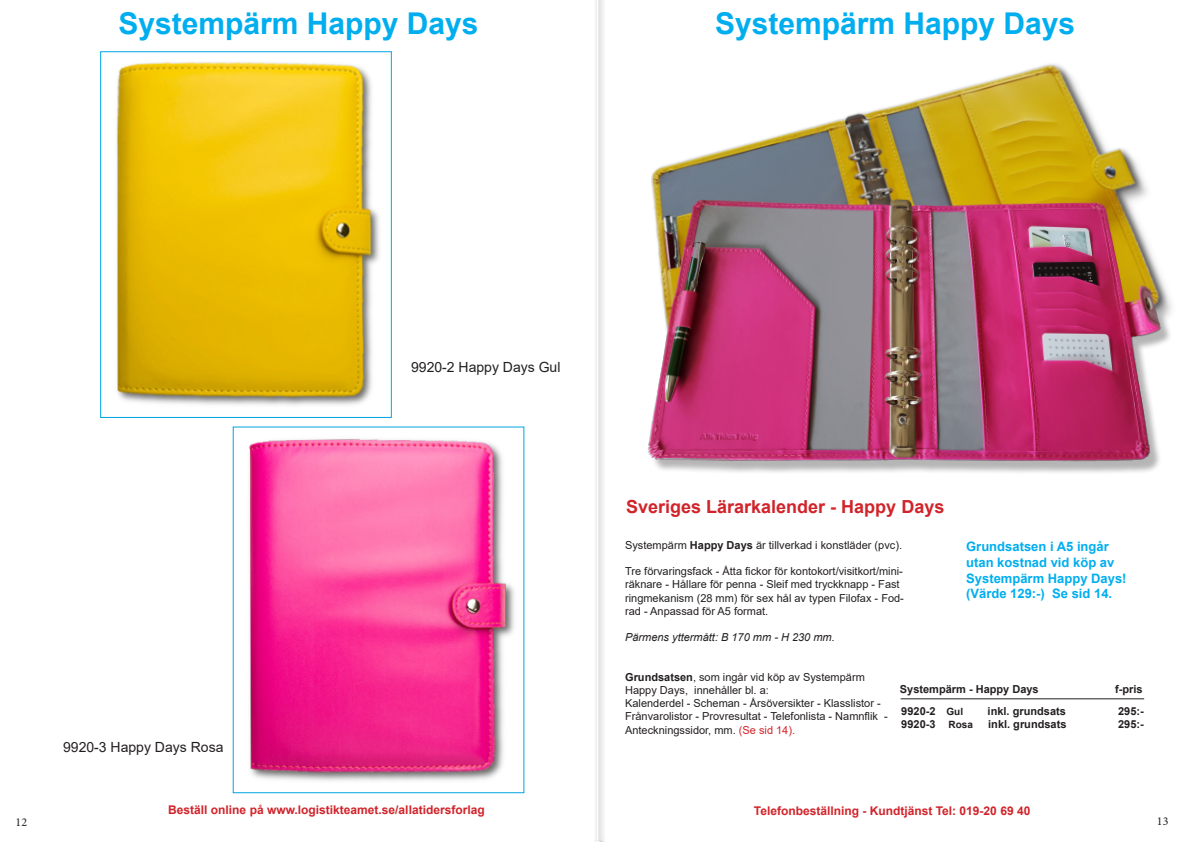
<style>
.page{position:relative;width:1191px;height:842px;background:#fff}
.page>*{position:absolute;margin:0;border:0;box-sizing:border-box;transform-origin:0 0}
.t1{font:700 30px "Arial";color:#00aeef}
.t2{font:700 18px "Arial";color:#d1232a}
.t3{font:14px "Arial";color:#231f20}
.t4{font:700 13px/15.6px "Arial";color:#00aeef}
.t5{font:700 12px "Arial";color:#d1232a}
.t6{font:12px "Minion Pro";color:#231f20}
.t7{font:11px/13.2px "Arial";color:#231f20}
.t8{font:700 11px "Arial";color:#231f20}
.t9{font:italic 11px "Arial";color:#231f20}
.t10{font:700 10px "Arial";color:#231f20}
.s1{font-weight:700}
.s2{color:#d1232a}
.s3{font-size:10px}
</style>
<div class="page">
<hr style="left:900px;top:698px;width:244px;height:1px;background:#231f20">
<svg style="left:595px;top:0;width:10px;height:842px;fill:#f1f0f1"></svg>
<hr style="left:597px;top:0;width:1px;height:842px;background:#fff">
<div style="left:650px;top:66px;width:528px;height:409px;background:#231f20;opacity:.33"></div>
<img style="left:648px;top:64px;width:524px;height:406px">
<img style="left:116px;top:62px;width:263px;height:343px">
<div style="left:100px;top:51px;width:291px;height:367px;border:1px solid #00a5e3"></div>
<img style="left:249px;top:438px;width:265px;height:343px">
<p class="t1" style="left:118px;top:3px;width:362px">Systempärm Happy Days</p>
<p class="t1" style="left:715px;top:2px;width:362px">Systempärm Happy Days</p>
<p class="t3" style="left:63px;top:737px;width:162px">9920-3 Happy Days Rosa</p>
<p class="t3" style="left:411px;top:358px;width:151px">9920-2 Happy Days Gul</p>
<p class="t2" style="left:626px;top:494px;width:320px">Sveriges Lärarkalender - Happy Days</p>
<p class="t7" style="left:625px;top:538px;width:278px">Systempärm <span class="s1">Happy Days</span> är tillverkad i konstläder (pvc).</p>
<p class="t7" style="left:625px;top:565px;width:279px">Tre förvaringsfack - Åtta fickor för kontokort/visitkort/mini-</p>
<p class="t7" style="left:625px;top:578px;width:280px">räknare - Hållare för penna - Sleif med tryckknapp - Fast ringmekanism (28 mm) för sex hål av typen Filofax - Fod&shy;rad - Anpassad för A5 format.</p>
<p class="t9" style="left:625px;top:630px;width:211px">Pärmens yttermått: B 170 mm - H 230 mm.</p>
<p class="t7" style="left:625px;top:670px;width:241px"><span class="s1">Grundsatsen</span>, som ingår vid köp av Systempärm</p>
<p class="t7" style="left:625px;top:683px;width:145px">Happy Days, innehåller bl. a:</p>
<p class="t7" style="left:625px;top:697px;width:264px">Kalenderdel - Scheman - Årsöversikter - Klasslistor -<br>Frånvarolistor - Provresultat - Telefonlista - Namnflik -<br>Anteckningssidor, mm. <span class="s2">(Se sid 14).</span></p>
<p class="t4" style="left:966px;top:539px;width:144px">Grundsatsen i A5 ingår</p>
<p class="t4" style="left:966px;top:555px;width:150px">utan kostnad vid köp av</p>
<p class="t4" style="left:966px;top:570px;width:162px">Systempärm Happy Days! (Värde 129:-) Se sid 14.</p>
<p class="t8" style="left:900px;top:681px;width:140px">Systempärm - Happy Days</p>
<p class="t8" style="left:1115px;top:681px;width:29px">f-pris</p>
<p class="t8" style="left:901px;top:703px;width:63px">9920-2 <span class="s3">Gul</span></p>
<p class="t8" style="left:987px;top:703px;width:80px">inkl. grundsats</p>
<p class="t8" style="left:1118px;top:703px;width:27px">295:-</p>
<p class="t8" style="left:901px;top:717px;width:36px">9920-3</p>
<p class="t10" style="left:948px;top:718px;width:26px">Rosa</p>
<p class="t8" style="left:988px;top:717px;width:80px">inkl. grundsats</p>
<p class="t8" style="left:1118px;top:717px;width:27px">295:-</p>
<p class="t5" style="left:168px;top:802px;width:318px">Beställ online på www.logistikteamet.se/allatidersforlag</p>
<p class="t5" style="left:754px;top:802px;width:278px">Telefonbeställning - Kundtjänst Tel: 019-20 69 40</p>
<p class="t6" style="left:16px;top:814px;width:13px">12</p>
<p class="t6" style="left:1156px;top:813px;width:13px">13</p>
</div>
